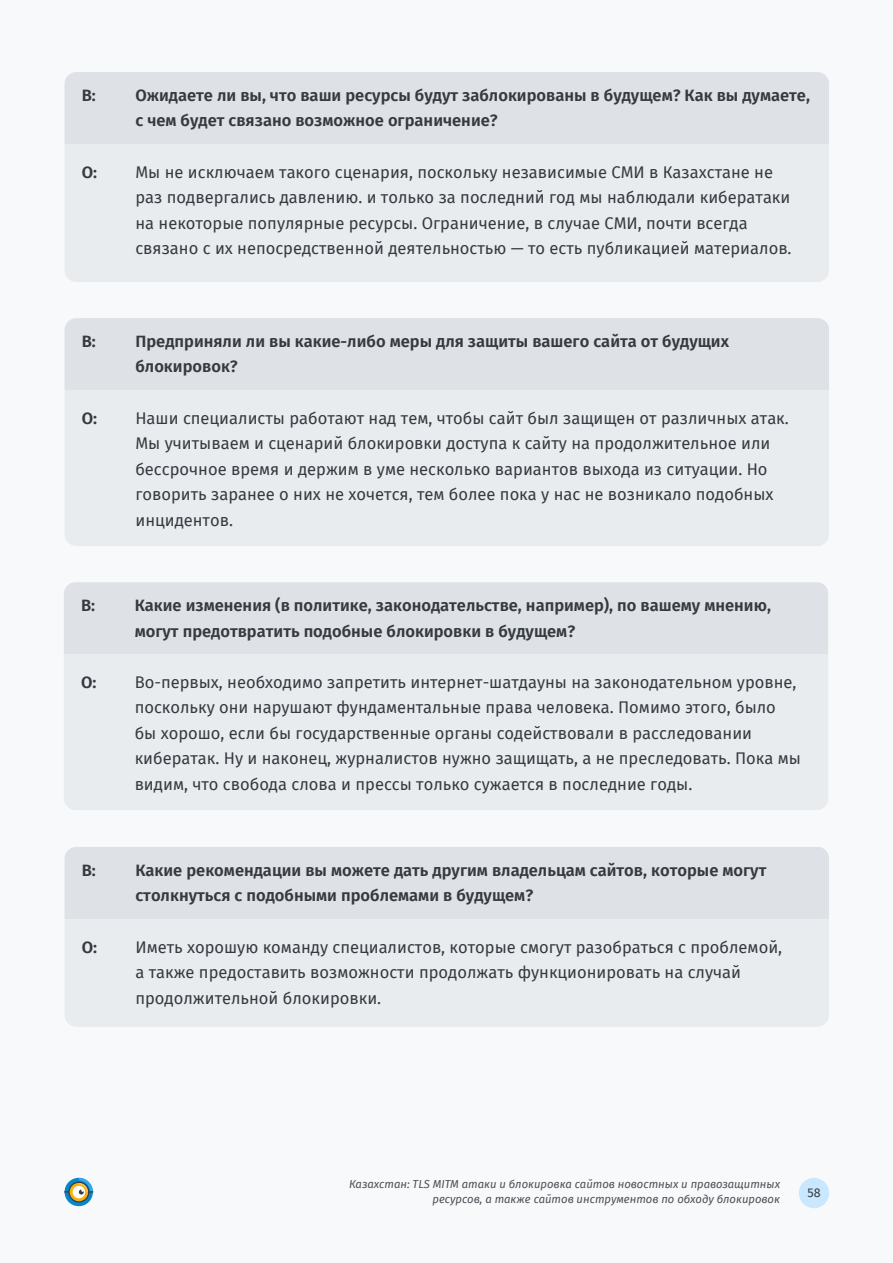
<style>
.page{position:relative;width:893px;height:1263px;background:#f8f9fa}
.page>*{position:absolute;margin:0;border:0;box-sizing:border-box;transform-origin:0 0}
.t1{font:16.5px/25.5px "Fira Sans";color:#343a40}
.t2{font:600 16.5px/25.5px "Fira Sans";color:#343a40}
.t3{font:12.6px "Fira Sans";color:#343a40}
.t4{font:italic 11.25px/15px "Fira Sans";color:#495057;text-align:right}
</style>
<div class="page">
<div style="left:65px;top:72px;width:764px;height:72px;background:#dee2e6"></div>
<div style="left:65px;top:144px;width:764px;height:138px;background:#e9ecef"></div>
<div style="left:65px;top:318px;width:764px;height:72px;background:#dee2e6"></div>
<div style="left:65px;top:390px;width:764px;height:156px;background:#e9ecef"></div>
<div style="left:65px;top:847px;width:764px;height:72px;background:#dee2e6"></div>
<div style="left:65px;top:919px;width:764px;height:108px;background:#e9ecef"></div>
<div style="left:64px;top:582px;width:764px;height:72px;background:#dee2e6"></div>
<div style="left:64px;top:654px;width:764px;height:156px;background:#e9ecef"></div>
<div style="left:799px;top:1178px;width:30px;height:30px;background:#c9e8ff;border-radius:50%"></div>
<svg style="left:65px;top:1178px;width:28px;height:28px"></svg>
<div style="left:71px;top:1184px;width:15px;height:16px;background:#fff;border-radius:50%"></div>
<div style="left:68px;top:1181px;width:21px;height:21px;border:1px solid #374151;border-radius:50%"></div>
<div style="left:70px;top:1183px;width:18px;height:18px;border:3px solid #fab005;border-radius:50%"></div>
<svg style="left:79px;top:1178px;width:14px;height:17px"></svg>
<p class="t2" style="left:82px;top:81px;width:16px">B:</p>
<p class="t2" style="left:135px;top:81px;width:676px">Ожидаете ли вы, что ваши ресурсы будут заблокированы в будущем? Как вы думаете, с чем будет связано возможное ограничение?</p>
<p class="t2" style="left:82px;top:158px;width:17px">O:</p>
<p class="t1" style="left:135px;top:159px;width:658px">Мы не исключаем такого сценария, поскольку независимые СМИ в Казахстане не раз подвергались давлению. и только за последний год мы наблюдали кибератаки на некоторые популярные ресурсы. Ограничение, в случае СМИ, почти всегда связано с их непосредственной деятельностью — то есть публикацией материалов.</p>
<p class="t2" style="left:82px;top:327px;width:16px">B:</p>
<p class="t2" style="left:135px;top:327px;width:595px">Предприняли ли вы какие-либо меры для защиты вашего сайта от будущих блокировок?</p>
<p class="t2" style="left:82px;top:404px;width:17px">O:</p>
<p class="t1" style="left:135px;top:405px;width:655px">Наши специалисты работают над тем, чтобы сайт был защищен от различных атак.<br>Мы учитываем и сценарий блокировки доступа к сайту на продолжительное или бессрочное время и держим в уме несколько вариантов выхода из ситуации. Но говорить заранее о них не хочется, тем более пока у нас не возникало подобных инцидентов.</p>
<p class="t2" style="left:81px;top:591px;width:16px">B:</p>
<p class="t2" style="left:135px;top:591px;width:638px">Какие изменения (в политике, законодательстве, например), по вашему мнению, могут предотвратить подобные блокировки в будущем?</p>
<p class="t2" style="left:81px;top:668px;width:17px">O:</p>
<p class="t1" style="left:135px;top:669px;width:668px">Во-первых, необходимо запретить интернет-шатдауны на законодательном уровне, поскольку они нарушают фундаментальные права человека. Помимо этого, было бы хорошо, если бы государственные органы содействовали в расследовании кибератак. Ну и наконец, журналистов нужно защищать, а не преследовать. Пока мы видим, что свобода слова и прессы только сужается в последние годы.</p>
<p class="t2" style="left:82px;top:856px;width:16px">B:</p>
<p class="t2" style="left:135px;top:856px;width:632px">Какие рекомендации вы можете дать другим владельцам сайтов, которые могут столкнуться с подобными проблемами в будущем?</p>
<p class="t2" style="left:82px;top:933px;width:17px">O:</p>
<p class="t1" style="left:135px;top:934px;width:648px">Иметь хорошую команду специалистов, которые смогут разобраться с проблемой, а также предоставить возможности продолжать функционировать на случай продолжительной блокировки.</p>
<p class="t4" style="left:349px;top:1177px;width:432px">Казахстан: TLS MITM атаки и блокировка сайтов новостных и правозащитных ресурсов, а также сайтов инструментов по обходу блокировок</p>
<p class="t3" style="left:807px;top:1183px;width:15px">58</p>
</div>
